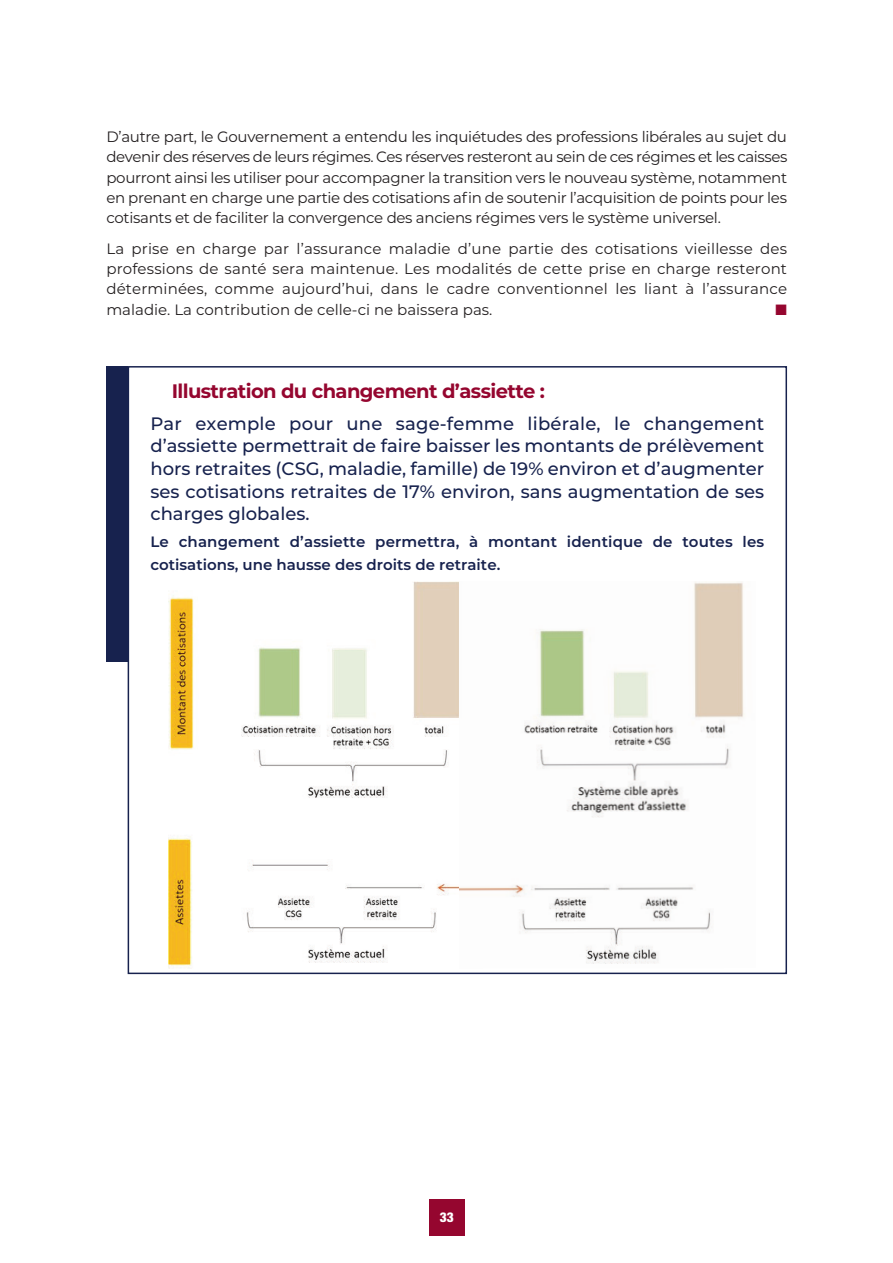
<style>
.page{position:relative;width:893px;height:1263px;background:#fff}
.page>*{position:absolute;margin:0;border:0;box-sizing:border-box;transform-origin:0 0}
.t1{font:700 19.5px "Montserrat";letter-spacing:-.03em;color:#95062f}
.t2{font:500 18px/22.6px "Montserrat";color:#17224e;text-align:justify}
.t3{font:15px/20.2px "Montserrat";letter-spacing:-.01em;color:#231f20;text-align:justify}
.t4{font:600 15px/22.6px "Montserrat";letter-spacing:.01em;color:#17224e}
.t5{font:900 condensed 13.5px "Helvetica Neue";color:#fff}
.t6{font:7.35px "Zapf Dingbats ITC";color:#95062f}
</style>
<div class="page">
<div style="left:429px;top:1199px;width:35px;height:37px;background:#95062f"></div>
<div style="left:106px;top:366px;width:22px;height:296px;background:#17224e"></div>
<img style="left:169px;top:581px;width:290px;height:388px">
<img style="left:459px;top:582px;width:286px;height:382px">
<p class="t3" style="left:106px;top:128px;width:682px">D’autre part, le Gouvernement a entendu les inquiétudes des professions libérales au sujet du devenir des réserves de leurs régimes. Ces réserves resteront au sein de ces régimes et les caisses pourront ainsi les utiliser pour accompagner la transition vers le nouveau système, notamment en prenant en charge une partie des cotisations afin de soutenir l’acquisition de points pour les cotisants et de faciliter la convergence des anciens régimes vers le système universel.</p>
<p class="t3" style="left:106px;top:240px;width:682px">La prise en charge par l’assurance maladie d’une partie des cotisations vieillesse des professions de santé sera maintenue. Les modalités de cette prise en charge resteront déterminées, comme aujourd’hui, dans le cadre conventionnel les liant à l’assurance maladie. La contribution de celle-ci ne baissera pas.</p>
<p class="t6" style="left:775px;top:308px;width:13px">■</p>
<h1 class="t1" style="left:172px;top:384px;width:375px">Illustration du changement d’assiette :</h1>
<p class="t2" style="left:150px;top:413px;width:615px">Par exemple pour une sage-femme libérale, le changement d’assiette permettrait de faire baisser les montants de prélèvement hors retraites (CSG, maladie, famille) de 19% environ et d’augmenter ses cotisations retraites de 17% environ, sans augmentation de ses charges globales.</p>
<p class="t4" style="left:150px;top:532px;width:615px">Le changement d’assiette permettra, à montant identique de toutes les cotisations, une hausse des droits de retraite.</p>
<p class="t5" style="left:439px;top:1213px;width:16px">33</p>
</div>
